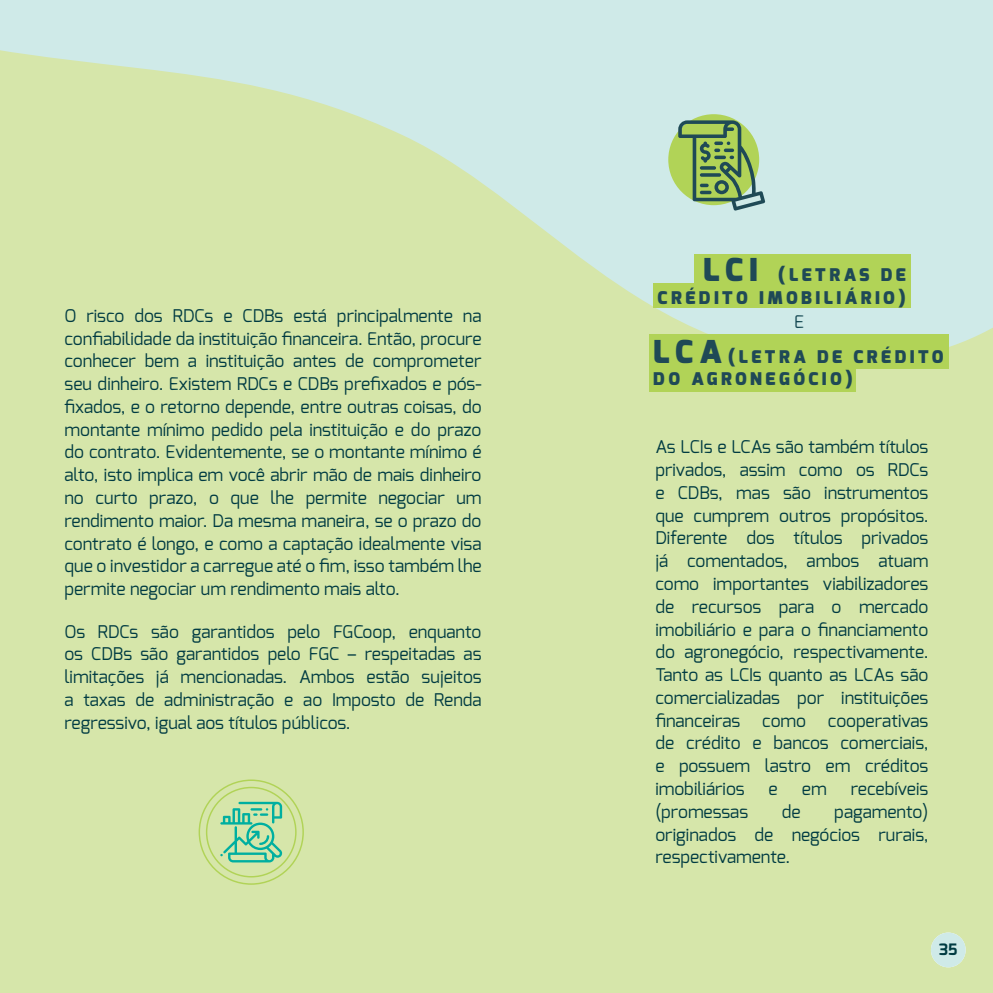
<style>
.page{position:relative;width:993px;height:993px;background:#fff}
.page>*{position:absolute;margin:0;border:0;box-sizing:border-box;transform-origin:0 0}
.texto_básico{font:17.5px/22.8px "Exo";color:#003b42;text-align:justify}
.t1{font:900 17.5px "Exo";letter-spacing:.2em;color:#1f4956}
.t2{font:17.5px "Exo";color:#154953}
.texto_básico-2{font:700 15.75px "Exo";color:#005a62}
.s1{font-size:31.5px}
</style>
<div class="page">
<div style="left:0;top:0;width:992px;height:992px;background:#d6e6aa"></div>
<svg style="left:0;top:0;width:992px;height:392px;fill:#cfeae8"></svg>
<svg style="left:220px;top:801px;width:62px;height:61px"></svg>
<div style="left:694px;top:254px;width:216px;height:29px;background:#b1d357"></div>
<div style="left:653px;top:283px;width:257px;height:24px;background:#b1d357"></div>
<div style="left:649px;top:334px;width:298px;height:34px;background:#b1d357"></div>
<div style="left:649px;top:364px;width:206px;height:27px;background:#b1d357"></div>
<div style="left:668px;top:114px;width:91px;height:91px;background:#b1d357;border-radius:50%"></div>
<svg style="left:678px;top:120px;width:87px;height:90px"></svg>
<div style="left:930px;top:932px;width:35px;height:34px;background:#cfeae8;border-radius:50%"></div>
<p class="texto_básico" style="left:64px;top:304px;width:418px">O risco dos RDCs e CDBs está principalmente na confiabilidade da instituição financeira. Então, procure conhecer bem a instituição antes de comprometer seu dinheiro. Existem RDCs e CDBs prefixados e pós&shy;fixados, e o retorno depende, entre outras coisas, do montante mínimo pedido pela instituição e do prazo do contrato. Evidentemente, se o montante mínimo é alto, isto implica em você abrir mão de mais dinheiro no curto prazo, o que lhe permite negociar um rendimento maior. Da mesma maneira, se o prazo do contrato é longo, e como a captação idealmente visa que o investidor a carregue até o fim, isso também lhe permite negociar um rendimento mais alto.</p>
<p class="texto_básico" style="left:64px;top:619px;width:418px">Os RDCs são garantidos pelo FGCoop, enquanto os CDBs são garantidos pelo FGC – respeitadas as limitações já mencionadas. Ambos estão sujeitos a taxas de administração e ao Imposto de Renda regressivo, igual aos títulos públicos.</p>
<p class="t1" style="left:703px;top:263px;width:204px"><span class="s1">LCI</span> (LETRAS DE</p>
<p class="t1" style="left:657px;top:286px;width:249px">CRÉDITO IMOBILIÁRIO)</p>
<p class="t1" style="left:653px;top:345px;width:292px"><span class="s1">LCA</span> (LETRA DE CRÉDITO</p>
<p class="t1" style="left:653px;top:367px;width:201px">DO AGRONEGÓCIO)</p>
<p class="t2" style="left:794px;top:310px;width:11px">E</p>
<p class="texto_básico" style="left:655px;top:435px;width:274px">As LCIs e LCAs são também títulos privados, assim como os RDCs e CDBs, mas são instrumentos que cumprem outros propósitos.<br>Diferente dos títulos privados já comentados, ambos atuam como importantes viabilizadores de recursos para o mercado imobiliário e para o financiamento do agronegócio, respectivamente.<br>Tanto as LCIs quanto as LCAs são comercializadas por instituições financeiras como cooperativas de crédito e bancos comerciais, e possuem lastro em créditos imobiliários</p>
<p class="texto_básico" style="left:768px;top:777px;width:11px">e</p>
<p class="texto_básico" style="left:801px;top:777px;width:26px">em</p>
<p class="texto_básico" style="left:850px;top:777px;width:79px">recebíveis</p>
<p class="texto_básico" style="left:655px;top:799px;width:274px;text-indent:179px">pagamento) originados de negócios rurais, respectivamente.</p>
<p class="texto_básico" style="left:655px;top:799px;width:94px">(promessas</p>
<p class="texto_básico" style="left:781px;top:799px;width:20px">de</p>
<p class="texto_básico-2" style="left:938px;top:939px;width:20px">35</p>
</div>
